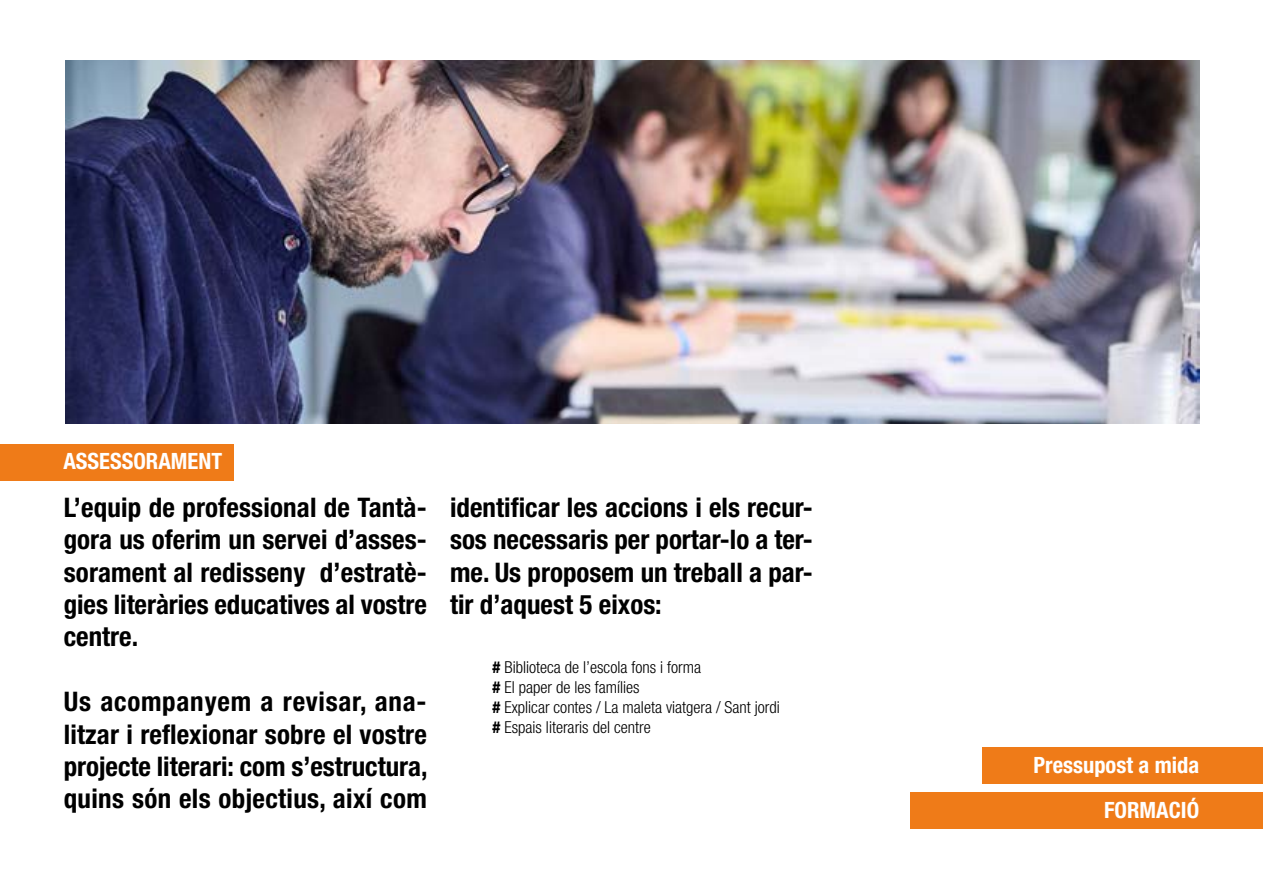
<style>
.page{position:relative;width:1263px;height:893px;background:#fff}
.page>*{position:absolute;margin:0;border:0;box-sizing:border-box;transform-origin:0 0}
.t1{font:700 condensed 27px/32.4px "Helvetica Neue LT Std";color:#000;text-align:justify}
.t2{font:700 condensed 22.5px "Helvetica Neue LT Std";color:#fff}
.t3{font:300 condensed 16.5px/19.8px "Helvetica Neue LT Std";color:#000}
.s1{font-weight:700}
</style>
<div class="page">
<img style="left:65px;top:61px;width:1134px;height:362px">
<div style="left:910px;top:793px;width:353px;height:36px;background:#ef7b18"></div>
<div style="left:982px;top:747px;width:281px;height:37px;background:#ef7b18"></div>
<div style="left:0;top:444px;width:234px;height:36px;background:#ef7b18"></div>
<p class="t2" style="left:63px;top:447px;width:160px">ASSESSORAMENT</p>
<p class="t1" style="left:64px;top:491px;width:365px">L’equip de professional de Tantà&shy;gora us oferim un servei d’asses&shy;sorament al redisseny d’estratè&shy;gies literàries educatives al vostre centre.</p>
<p class="t1" style="left:64px;top:685px;width:365px">Us acompanyem a revisar, ana&shy;litzar i reflexionar sobre el vostre projecte literari: com s’estructura, quins són els objectius, així com</p>
<p class="t1" style="left:450px;top:491px;width:364px">identificar les accions i els recur&shy;sos necessaris per portar-lo a ter&shy;me. Us proposem un treball a par&shy;tir d’aquest 5 eixos:</p>
<p class="t3" style="left:493px;top:657px;width:289px"><span class="s1">#</span> Biblioteca de l’escola fons i forma<br><span class="s1">#</span> El paper de les famílies<br><span class="s1">#</span> Explicar contes / La maleta viatgera / Sant jordi <span class="s1">#</span> Espais literaris del centre</p>
<p class="t2" style="left:1033px;top:751px;width:167px">Pressupost a mida</p>
<p class="t2" style="left:1104px;top:796px;width:96px">FORMACIÓ</p>
</div>
